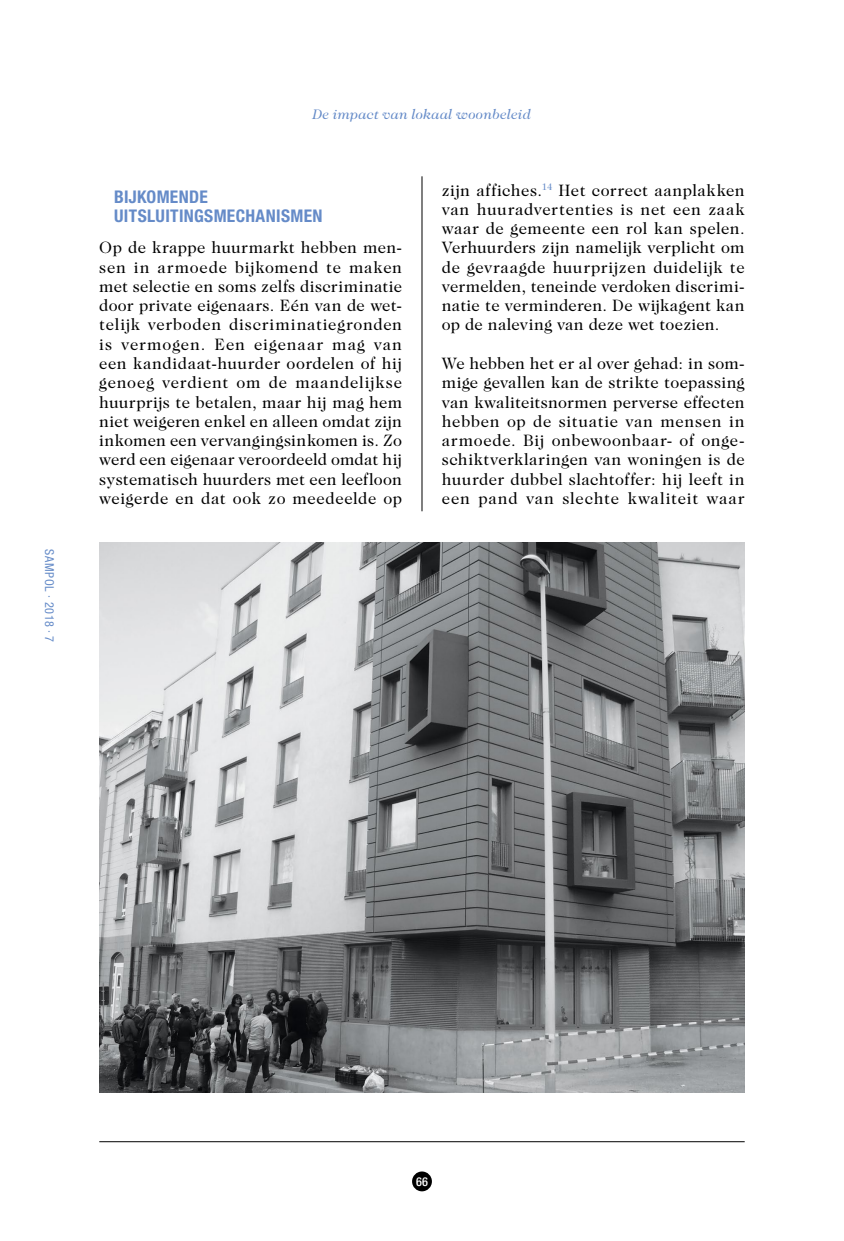
<style>
.page{position:relative;width:844px;height:1241px;background:#fff}
.page>*{position:absolute;margin:0;border:0;box-sizing:border-box;transform-origin:0 0}
.t1{font:700 condensed 17.5px/19.2px "Helvetica Neue LT Pro";letter-spacing:.02em;color:#658bc8}
.t2{font:16.62px/19.2px "Caslon Two Twenty Four";letter-spacing:.025em;color:#000;text-align:justify}
.t3{font:italic 14px "Caslon Two Twenty Four";letter-spacing:.015em;color:#658bc8}
.t4{font:condensed 12.25px "Helvetica Neue LT Pro";letter-spacing:.05em;color:#658bc8}
.t5{font:500 condensed 12.25px "Helvetica Neue LT Pro";color:#fff}
</style>
<div class="page">
<div style="left:412px;top:1171px;width:20px;height:20px;background:#000;border-radius:50%"></div>
<hr style="left:99px;top:1141px;width:645px;height:1px;background:#000">
<hr style="left:421px;top:176px;width:1px;height:335px;background:#000">
<img style="left:99px;top:542px;width:645px;height:549px">
<p class="t4" style="left:57px;top:549px;width:95px;rotate:90deg">SAMPOL · 2018 · 7</p>
<p class="t3" style="left:312px;top:106px;width:220px">De impact van lokaal woonbeleid</p>
<p class="t1" style="left:114px;top:186px;width:210px">BIJKOMENDE<br>UITSLUITINGSMECHANISMEN</p>
<p class="t2" style="left:99px;top:238px;width:304px">Op de krappe huurmarkt hebben men&shy;sen in armoede bijkomend te maken met selectie en soms zelfs discriminatie door private eigenaars. Eén van de wet&shy;telijk verboden discriminatiegronden is vermogen. Een eigenaar mag van een kandidaat-huurder oordelen of hij genoeg verdient om de maandelijkse huurprijs te betalen, maar hij mag hem niet weigeren enkel en alleen omdat zijn inkomen een vervangingsinkomen is. Zo werd een eigenaar veroordeeld omdat hij systematisch huurders met een leefloon weigerde en dat ook zo meedeelde op</p>
<p class="t2" style="left:441px;top:180px;width:304px">zijn affiches.<sup>14</sup> Het correct aanplakken van huuradvertenties is net een zaak waar de gemeente een rol kan spelen.<br>Verhuurders zijn namelijk verplicht om de gevraagde huurprijzen duidelijk te vermelden, teneinde verdoken discrimi&shy;natie te verminderen. De wijkagent kan op de naleving van deze wet toezien.</p>
<p class="t2" style="left:441px;top:353px;width:304px">We hebben het er al over gehad: in som&shy;mige gevallen kan de strikte toepassing van kwaliteitsnormen perverse effecten hebben op de situatie van mensen in armoede. Bij onbewoonbaar- of onge&shy;schiktverklaringen van woningen is de huurder dubbel slachtoffer: hij leeft in een pand van slechte kwaliteit waar</p>
<p class="t5" style="left:416px;top:1173px;width:13px">66</p>
</div>
